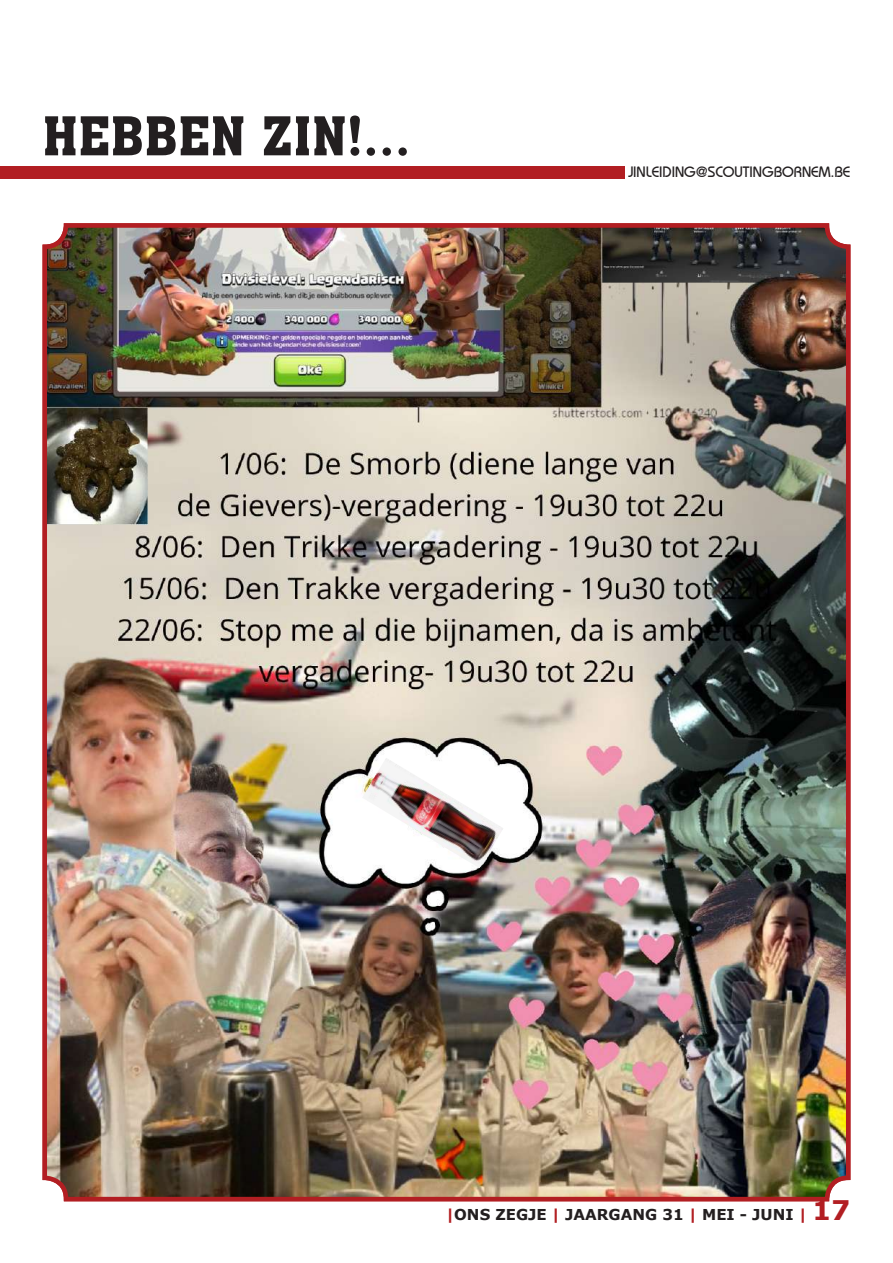
<style>
.page{position:relative;width:893px;height:1263px;background:#fff}
.page>*{position:absolute;margin:0;border:0;box-sizing:border-box;transform-origin:0 0}
.t1{font:52.5px "Aachen BT";color:#231f20}
.t2{font:700 15px "Verdana";color:#231f20}
.t3{font:15px "Bimini Normal";color:#231f20}
.s1{color:#b21e22}
.s2{font-size:27px;color:#b21e22}
</style>
<div class="page">
<div style="left:0;top:166px;width:625px;height:13px;background:#b21e22"></div>
<img style="left:48px;top:228px;width:797px;height:968px">
<div style="left:43px;top:223px;width:807px;height:978px;border:4px solid #b21e22;border-radius:21px"></div>
<img style="left:362px;top:758px;width:141px;height:110px">
<h1 class="t1" style="left:43px;top:103px;width:370px">HEBBEN ZIN!...</h1>
<p class="t3" style="left:628px;top:163px;width:224px">JINLEIDING@SCOUTINGBORNEM.BE</p>
<p class="t2" style="left:446px;top:1205px;width:406px"><span class="s1">|</span>ONS ZEGJE <span class="s1">|</span> JAARGANG 31 <span class="s1">|</span> MEI - JUNI <span class="s1">|</span> <span class="s2">17</span></p>
</div>
